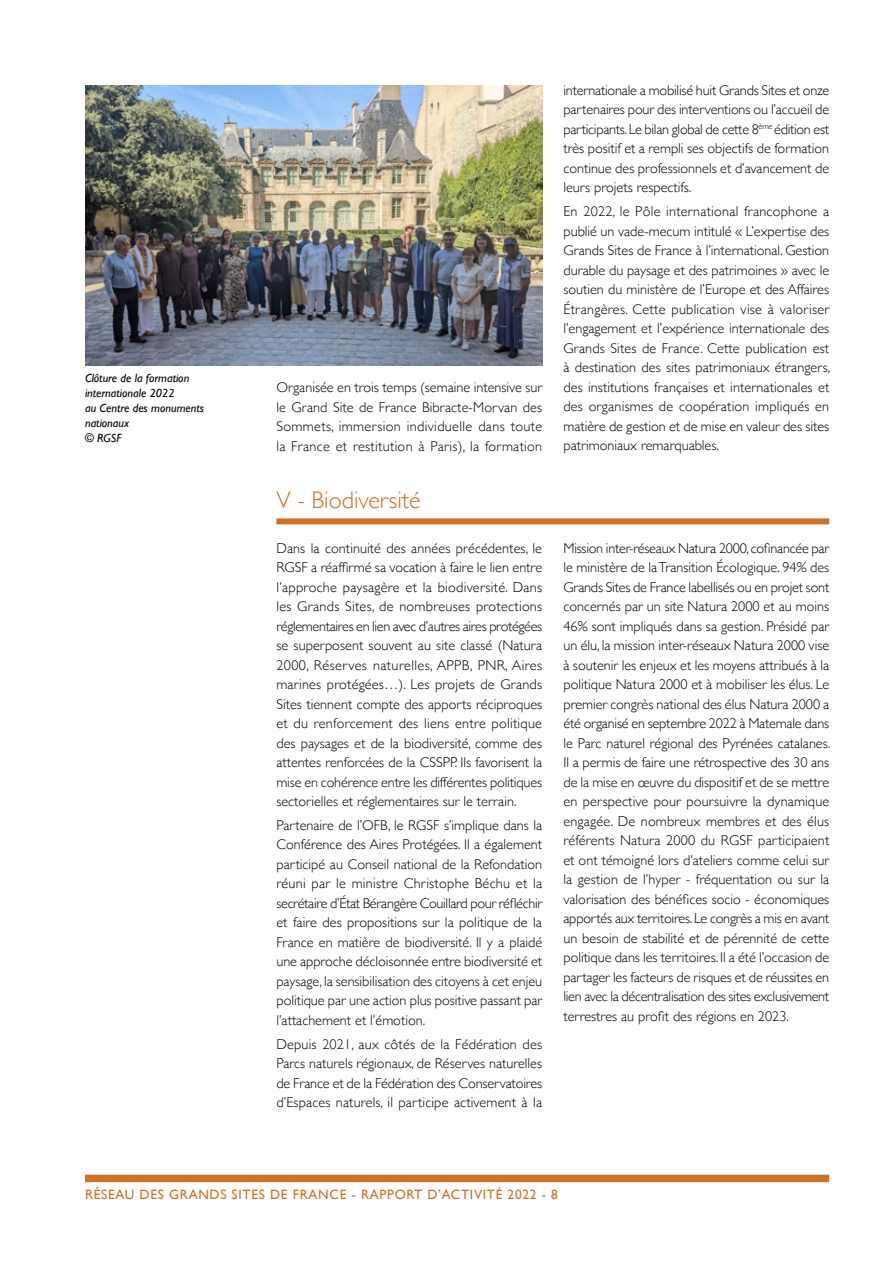
<style>
.page{position:relative;width:893px;height:1263px;background:#fff}
.page>*{position:absolute;margin:0;border:0;box-sizing:border-box;transform-origin:0 0}
.t1{font:300 24px "Gill Sans";color:#cf7027}
.t2{font:300 14.25px/19.5px "Gill Sans";color:#000;text-align:justify}
.t3{font:13.5px "Gill Sans";letter-spacing:.05em;color:#cf7027}
.t4{font:italic 12px/15px "Gill Sans";color:#000}
</style>
<div class="page">
<div style="left:85px;top:1175px;width:744px;height:7px;background:#cf7027"></div>
<div style="left:276px;top:518px;width:553px;height:6px;background:#cf7027"></div>
<img style="left:85px;top:85px;width:457px;height:281px">
<p class="t4" style="left:85px;top:371px;width:121px">Clôture de la formation internationale 2022<br>au Centre des monuments nationaux<br>© RGSF</p>
<p class="t2" style="left:276px;top:377px;width:267px">Organisée en trois temps (semaine intensive sur le Grand Site de France Bibracte-Morvan des Sommets, immersion individuelle dans toute la France et restitution à Paris), la formation</p>
<h1 class="t1" style="left:276px;top:481px;width:146px">V - Biodiversité</h1>
<p class="t2" style="left:276px;top:538px;width:267px">Dans la continuité des années précédentes, le RGSF a réaffirmé sa vocation à faire le lien entre l’approche paysagère et la biodiversité. Dans les Grands Sites, de nombreuses protections réglementaires en lien avec d’autres aires protégées se superposent souvent au site classé (Natura 2000, Réserves naturelles, APPB, PNR, Aires marines protégées…). Les projets de Grands Sites tiennent compte des apports réciproques et du renforcement des liens entre politique des paysages et de la biodiversité, comme des attentes renforcées de la CSSPP. Ils favorisent la mise en cohérence entre les différentes politiques sectorielles et réglementaires sur le terrain.</p>
<p class="t2" style="left:276px;top:815px;width:267px">Partenaire de l’OFB, le RGSF s’implique dans la Conférence des Aires Protégées. Il a également participé au Conseil national de la Refondation réuni par le ministre Christophe Béchu et la secrétaire d’État Bérangère Couillard pour réfléchir et faire des propositions sur la politique de la France en matière de biodiversité. Il y a plaidé une approche décloisonnée entre biodiversité et paysage, la sensibilisation des citoyens à cet enjeu politique par une action plus positive passant par l’attachement et l’émotion.</p>
<p class="t2" style="left:276px;top:1034px;width:267px">Depuis 2021, aux côtés de la Fédération des Parcs naturels régionaux, de Réserves naturelles de France et de la Fédération des Conservatoires d’Espaces naturels, il participe activement à la</p>
<p class="t2" style="left:563px;top:80px;width:267px">internationale a mobilisé huit Grands Sites et onze partenaires pour des interventions ou l’accueil de participants. Le bilan global de cette 8<sup>ème</sup> édition est très positif et a rempli ses objectifs de formation continue des professionnels et d’avancement de leurs projets respectifs.</p>
<p class="t2" style="left:563px;top:201px;width:268px">En 2022, le Pôle international francophone a publié un vade-mecum intitulé « L’expertise des Grands Sites de France à l’international. Gestion durable du paysage et des patrimoines » avec le soutien du ministère de l’Europe et des Affaires Étrangères. Cette publication vise à valoriser l’engagement et l’expérience internationale des Grands Sites de France. Cette publication est à destination des sites patrimoniaux étrangers, des institutions françaises et internationales et des organismes de coopération impliqués en matière de gestion et de mise en valeur des sites patrimoniaux remarquables.</p>
<p class="t2" style="left:563px;top:537px;width:268px">Mission inter-réseaux Natura 2000, cofinancée par le ministère de la Transition Écologique. 94% des Grands Sites de France labellisés ou en projet sont concernés par un site Natura 2000 et au moins 46% sont impliqués dans sa gestion. Présidé par un élu, la mission inter-réseaux Natura 2000 vise à soutenir les enjeux et les moyens attribués à la politique Natura 2000 et à mobiliser les élus. Le premier congrès national des élus Natura 2000 a été organisé en septembre 2022 à Matemale dans le Parc naturel régional des Pyrénées catalanes.<br>Il a permis de faire une rétrospective des 30 ans de la mise en œuvre du dispositif et de se mettre en perspective pour poursuivre la dynamique engagée. De nombreux membres et des élus référents Natura 2000 du RGSF participaient et ont témoigné lors d’ateliers comme celui sur la gestion de l’hyper - fréquentation ou sur la valorisation des bénéfices socio - économiques apportés aux territoires. Le congrès a mis en avant un besoin de stabilité et de pérennité de cette politique dans les territoires. Il a été l’occasion de partager les facteurs de risques et de réussites en lien avec la décentralisation des sites exclusivement terrestres au profit des régions en 2023.</p>
<p class="t3" style="left:85px;top:1187px;width:474px">RÉSEAU DES GRANDS SITES DE FRANCE - RAPPORT D’ACTIVITÉ 2022 - 8</p>
</div>
